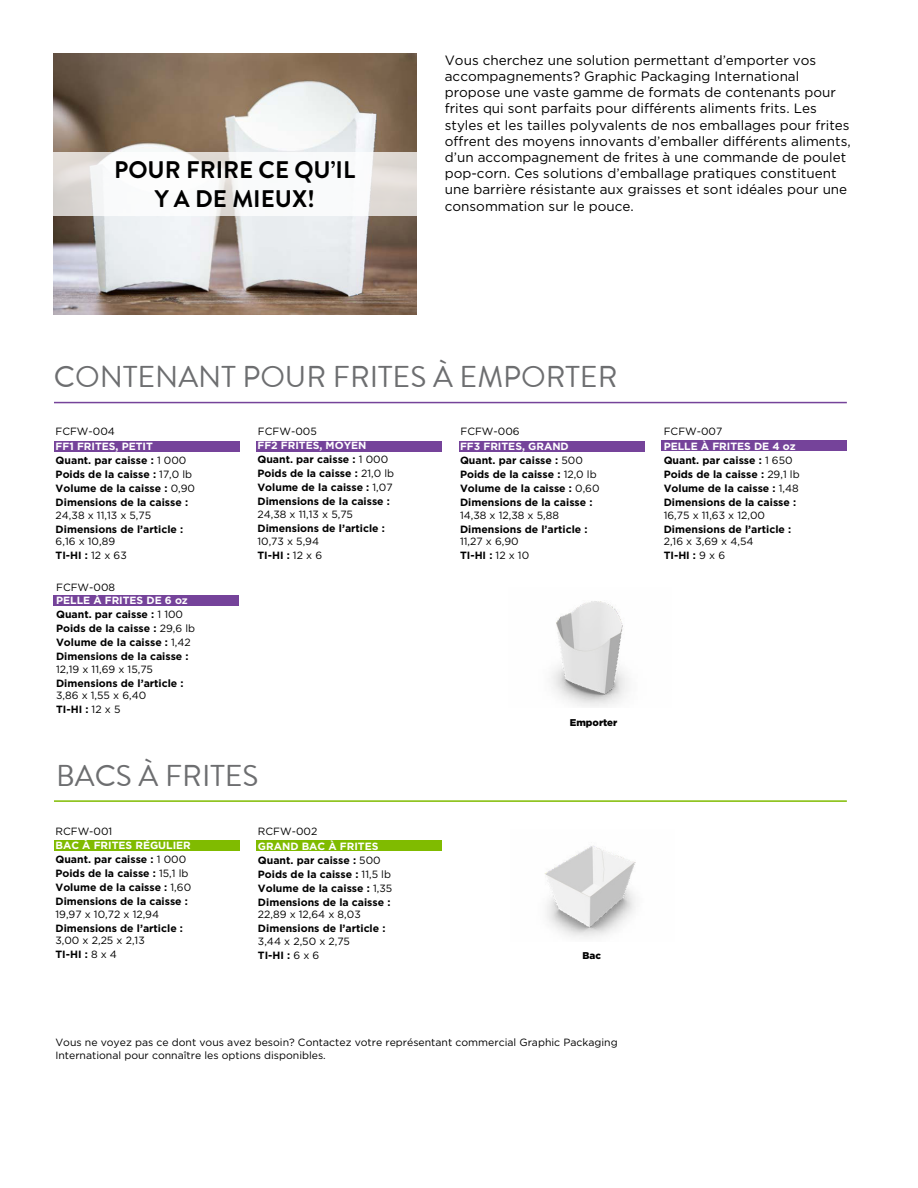
<style>
.page{position:relative;width:918px;height:1188px;background:#fff}
.page>*{position:absolute;margin:0;border:0;box-sizing:border-box;transform-origin:0 0}
.Paragraph_Style1{font:30px "Brandon Grotesque";color:#6d6e70}
.Paragraph_Style1-2{font:700 24px/28.8px "Brandon Grotesque";color:#000;text-align:center}
.Paragraph_Style3{font:13.5px/16.2px "Gotham";color:#000}
.Paragraph_Style5{font:700 10.5px "Gotham";color:#000}
.Paragraph_Style1-3{font:10.5px/12.6px "Gotham";color:#000}
.Paragraph_Style10{font:700 10.5px/12.6px "Gotham";color:#000}
.Paragraph_Style11{font:700 10.5px/12.6px "Gotham";color:#000}
.Paragraph_Style9{font:700 10.5px/12.6px "Gotham";color:#000}
.Paragraph_Style13{font:700 10.5px/12.6px "Gotham";color:#000}
.Paragraph_Style6{font:700 10.5px/12.6px "Gotham";color:#000}
.Paragraph_Style5-2{font:700 10.5px "Gotham";color:#fff}
.Paragraph_Style8{font:700 10.5px "Gotham";color:#000}
.Paragraph_Style7{font:700 10.5px "Gotham";color:#000}
.Paragraph_Style12{font:700 10.5px "Gotham";color:#000}
.Paragraph_Style7-2{font:700 10.5px "Gotham";color:#fff}
.Paragraph_Style4{font:700 10.5px "Gotham";color:#fff}
.Paragraph_Style12-2{font:700 10.5px "Gotham";color:#fff}
.Paragraph_Style4-2{font:10.5px "Gotham";color:#000}
.Paragraph_Style1-4{font:900 9.75px "Gotham";color:#000}
.s1{font-weight:700;color:#fff}
.s2{font-weight:400}
</style>
<div class="page">
<img style="left:54px;top:53px;width:363px;height:262px">
<svg style="left:53px;top:152px;width:364px;height:64px"></svg>
<div style="left:661px;top:440px;width:186px;height:11px;background:#75439a"></div>
<hr style="left:54px;top:402px;width:793px;height:1px;background:#75439a">
<hr style="left:54px;top:800px;width:793px;height:2px;background:#80bb00">
<div style="left:54px;top:441px;width:186px;height:11px;background:#75439a"></div>
<div style="left:54px;top:840px;width:186px;height:11px;background:#80bb00"></div>
<div style="left:256px;top:441px;width:186px;height:11px;background:#75439a"></div>
<div style="left:256px;top:840px;width:186px;height:11px;background:#80bb00"></div>
<div style="left:459px;top:441px;width:185px;height:11px;background:#75439a"></div>
<img style="left:544px;top:845px;width:92px;height:93px">
<img style="left:551px;top:601px;width:77px;height:106px">
<div style="left:54px;top:595px;width:185px;height:11px;background:#75439a"></div>
<p class="Paragraph_Style1-2" style="left:114px;top:156px;width:243px">POUR FRIRE CE QU’IL<br>Y A DE MIEUX!</p>
<p class="Paragraph_Style3" style="left:445px;top:52px;width:407px">Vous cherchez une solution permettant d’emporter vos accompagnements? Graphic Packaging International propose une vaste gamme de formats de contenants pour frites qui sont parfaits pour différents aliments frits. Les styles et les tailles polyvalents de nos emballages pour frites offrent des moyens innovants d’emballer différents aliments, d’un accompagnement de frites à une commande de poulet pop-corn. Ces solutions d’emballage pratiques constituent une barrière résistante aux graisses et sont idéales pour une consommation sur le pouce.</p>
<p class="Paragraph_Style1" style="left:54px;top:358px;width:565px">CONTENANT POUR FRITES À EMPORTER</p>
<p class="Paragraph_Style4-2" style="left:55px;top:424px;width:82px">FCFW-004 <span class="s1">FF1</span></p>
<p class="Paragraph_Style4" style="left:56px;top:439px;width:99px">FF1 FRITES, PETIT</p>
<p class="Paragraph_Style5" style="left:56px;top:453px;width:132px">Quant. par caisse : <span class="s2">1 000</span></p>
<p class="Paragraph_Style5" style="left:56px;top:467px;width:138px">Poids de la caisse : <span class="s2">17,0 lb</span></p>
<p class="Paragraph_Style5" style="left:56px;top:481px;width:141px">Volume de la caisse : <span class="s2">0,90</span></p>
<p class="Paragraph_Style6" style="left:56px;top:496px;width:134px">Dimensions de la caisse :<br><span class="s2">24,38 x 11,13 x 5,75</span></p>
<p class="Paragraph_Style6" style="left:56px;top:523px;width:129px">Dimensions de l’article :<br><span class="s2">6,16 x 10,89</span></p>
<p class="Paragraph_Style6" style="left:56px;top:549px;width:73px">TI-HI : <span class="s2">12 x 63</span></p>
<p class="Paragraph_Style1-3" style="left:258px;top:424px;width:60px">FCFW-005</p>
<p class="Paragraph_Style5-2" style="left:257px;top:439px;width:111px">FF2 FRITES, MOYEN</p>
<p class="Paragraph_Style5" style="left:257px;top:453px;width:132px">Quant. par caisse : <span class="s2">1 000</span></p>
<p class="Paragraph_Style5" style="left:257px;top:467px;width:138px">Poids de la caisse : <span class="s2">21,0 lb</span></p>
<p class="Paragraph_Style5" style="left:257px;top:481px;width:137px">Volume de la caisse : <span class="s2">1,07</span></p>
<p class="Paragraph_Style11" style="left:257px;top:495px;width:134px">Dimensions de la caisse :<br><span class="s2">24,38 x 11,13 x 5,75</span></p>
<p class="Paragraph_Style11" style="left:257px;top:522px;width:129px">Dimensions de l’article :<br><span class="s2">10,73 x 5,94</span></p>
<p class="Paragraph_Style11" style="left:257px;top:549px;width:66px">TI-HI : <span class="s2">12 x 6</span></p>
<p class="Paragraph_Style1-3" style="left:460px;top:424px;width:61px">FCFW-006</p>
<p class="Paragraph_Style12-2" style="left:460px;top:439px;width:110px">FF3 FRITES, GRAND</p>
<p class="Paragraph_Style12" style="left:460px;top:453px;width:124px">Quant. par caisse : <span class="s2">500</span></p>
<p class="Paragraph_Style5" style="left:460px;top:467px;width:138px">Poids de la caisse : <span class="s2">12,0 lb</span></p>
<p class="Paragraph_Style5" style="left:460px;top:481px;width:141px">Volume de la caisse : <span class="s2">0,60</span></p>
<p class="Paragraph_Style11" style="left:460px;top:496px;width:134px">Dimensions de la caisse :<br><span class="s2">14,38 x 12,38 x 5,88</span></p>
<p class="Paragraph_Style11" style="left:460px;top:523px;width:129px">Dimensions de l’article :<br><span class="s2">11,27 x 6,90</span></p>
<p class="Paragraph_Style11" style="left:460px;top:549px;width:71px">TI-HI : <span class="s2">12 x 10</span></p>
<p class="Paragraph_Style1-3" style="left:56px;top:581px;width:61px">FCFW-008</p>
<p class="Paragraph_Style7-2" style="left:56px;top:593px;width:133px">PELLE À FRITES DE 6 oz</p>
<p class="Paragraph_Style7" style="left:56px;top:607px;width:129px">Quant. par caisse : <span class="s2">1 100</span></p>
<p class="Paragraph_Style8" style="left:56px;top:621px;width:140px">Poids de la caisse : <span class="s2">29,6 lb</span></p>
<p class="Paragraph_Style8" style="left:56px;top:635px;width:136px">Volume de la caisse : <span class="s2">1,42</span></p>
<p class="Paragraph_Style9" style="left:56px;top:650px;width:134px">Dimensions de la caisse :<br><span class="s2">12,19 x 11,69 x 15,75</span></p>
<p class="Paragraph_Style9" style="left:56px;top:677px;width:129px">Dimensions de l’article :<br><span class="s2">3,86 x 1,55 x 6,40</span></p>
<p class="Paragraph_Style9" style="left:56px;top:703px;width:66px">TI-HI : <span class="s2">12 x 5</span></p>
<p class="Paragraph_Style1" style="left:56px;top:757px;width:204px">BACS À FRITES</p>
<p class="Paragraph_Style1-3" style="left:55px;top:825px;width:58px">RCFW-001</p>
<p class="Paragraph_Style5-2" style="left:55px;top:839px;width:137px">BAC À FRITES RÉGULIER</p>
<p class="Paragraph_Style5" style="left:55px;top:852px;width:132px">Quant. par caisse : <span class="s2">1 000</span></p>
<p class="Paragraph_Style5" style="left:55px;top:866px;width:135px">Poids de la caisse : <span class="s2">15,1 lb</span></p>
<p class="Paragraph_Style5" style="left:55px;top:880px;width:137px">Volume de la caisse : <span class="s2">1,60</span></p>
<p class="Paragraph_Style10" style="left:55px;top:895px;width:134px">Dimensions de la caisse :<br><span class="s2">19,97 x 10,72 x 12,94</span></p>
<p class="Paragraph_Style10" style="left:55px;top:922px;width:129px">Dimensions de l’article :<br><span class="s2">3,00 x 2,25 x 2,13</span></p>
<p class="Paragraph_Style10" style="left:55px;top:948px;width:63px">TI-HI : <span class="s2">8 x 4</span></p>
<p class="Paragraph_Style1-3" style="left:258px;top:825px;width:61px">RCFW-002</p>
<p class="Paragraph_Style5-2" style="left:258px;top:839px;width:122px">GRAND BAC À FRITES</p>
<p class="Paragraph_Style5" style="left:258px;top:853px;width:124px">Quant. par caisse : <span class="s2">500</span></p>
<p class="Paragraph_Style5" style="left:258px;top:867px;width:135px">Poids de la caisse : <span class="s2">11,5 lb</span></p>
<p class="Paragraph_Style5" style="left:258px;top:881px;width:136px">Volume de la caisse : <span class="s2">1,35</span></p>
<p class="Paragraph_Style10" style="left:258px;top:896px;width:134px">Dimensions de la caisse :<br><span class="s2">22,89 x 12,64 x 8,03</span></p>
<p class="Paragraph_Style10" style="left:258px;top:922px;width:129px">Dimensions de l’article :<br><span class="s2">3,44 x 2,50 x 2,75</span></p>
<p class="Paragraph_Style10" style="left:258px;top:949px;width:63px">TI-HI : <span class="s2">6 x 6</span></p>
<p class="Paragraph_Style1-4" style="left:570px;top:716px;width:49px">Emporter</p>
<p class="Paragraph_Style1-4" style="left:582px;top:949px;width:20px">Bac</p>
<p class="Paragraph_Style1-3" style="left:55px;top:1036px;width:564px">Vous ne voyez pas ce dont vous avez besoin? Contactez votre représentant commercial Graphic Packaging<br>International pour connaître les options disponibles.</p>
<p class="Paragraph_Style1-3" style="left:664px;top:424px;width:60px">FCFW-007</p>
<p class="Paragraph_Style5-2" style="left:664px;top:439px;width:134px">PELLE À FRITES DE 4 oz</p>
<p class="Paragraph_Style5" style="left:664px;top:453px;width:130px">Quant. par caisse : <span class="s2">1 650</span></p>
<p class="Paragraph_Style5" style="left:664px;top:467px;width:137px">Poids de la caisse : <span class="s2">29,1 lb</span></p>
<p class="Paragraph_Style5" style="left:664px;top:481px;width:137px">Volume de la caisse : <span class="s2">1,48</span></p>
<p class="Paragraph_Style13" style="left:664px;top:496px;width:134px">Dimensions de la caisse :<br><span class="s2">16,75 x 11,63 x 12,00</span></p>
<p class="Paragraph_Style13" style="left:664px;top:523px;width:129px">Dimensions de l’article :<br><span class="s2">2,16 x 3,69 x 4,54</span></p>
<p class="Paragraph_Style13" style="left:664px;top:549px;width:63px">TI-HI : <span class="s2">9 x 6</span></p>
</div>
